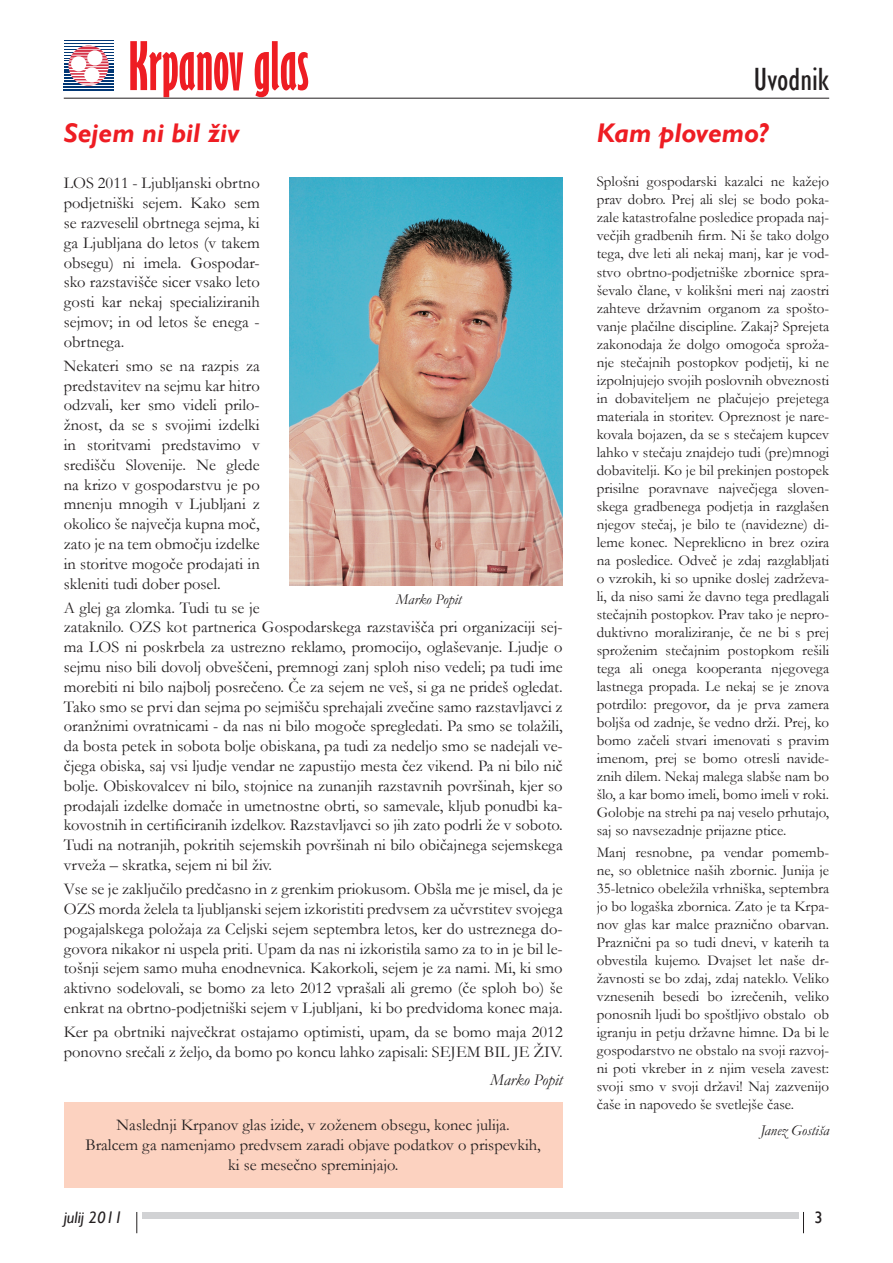
<style>
.page{position:relative;width:893px;height:1263px;background:#fff}
.page>*{position:absolute;margin:0;border:0;box-sizing:border-box;transform-origin:0 0}
.t1{font:700 expanded 61.5px "Gill Sans";color:#ee1d23}
.t2{font:condensed 33px "Gill Sans";color:#231f20}
.t3{font:italic 700 27px "Gill Sans";color:#ee1d23}
.t4{font:16.5px/19.8px "Garamond";color:#231f20;text-align:justify}
.t5{font:italic 16.5px "Garamond";color:#231f20}
.t6{font:italic 16.5px "Gill Sans";color:#231f20}
.t7{font:16.5px "Gill Sans";color:#231f20}
.t8{font:15px/18px "Garamond";color:#231f20;text-align:justify}
.t9{font:italic 15px "Garamond";color:#231f20}
</style>
<div class="page">
<img style="left:290px;top:178px;width:273px;height:407px">
<hr style="left:64px;top:98px;width:765px;height:1px;background:#231f20">
<div style="left:142px;top:1212px;width:657px;height:6px;background:#d1d2d4"></div>
<svg style="left:803px;top:1212px;width:1px;height:21px"></svg>
<svg style="left:137px;top:1212px;width:1px;height:21px"></svg>
<hr style="left:64px;top:43px;width:49px;height:1px;background:#013775">
<hr style="left:64px;top:46px;width:49px;height:1px;background:#013775">
<hr style="left:64px;top:49px;width:49px;height:1px;background:#013775">
<hr style="left:64px;top:52px;width:49px;height:1px;background:#013775">
<hr style="left:64px;top:55px;width:49px;height:1px;background:#013775">
<hr style="left:64px;top:58px;width:49px;height:1px;background:#013775">
<hr style="left:64px;top:60px;width:49px;height:1px;background:#013775">
<hr style="left:64px;top:63px;width:49px;height:1px;background:#013775">
<hr style="left:64px;top:66px;width:49px;height:1px;background:#013775">
<hr style="left:64px;top:69px;width:49px;height:1px;background:#013775">
<hr style="left:64px;top:72px;width:49px;height:1px;background:#013775">
<hr style="left:64px;top:75px;width:49px;height:1px;background:#013775">
<hr style="left:64px;top:78px;width:49px;height:1px;background:#013775">
<hr style="left:64px;top:80px;width:49px;height:2px;background:#013775">
<hr style="left:64px;top:83px;width:50px;height:2px;background:#013775">
<hr style="left:64px;top:86px;width:50px;height:2px;background:#013775">
<hr style="left:64px;top:41px;width:49px;height:1px;background:#013775">
<hr style="left:64px;top:89px;width:50px;height:2px;background:#013775">
<svg style="left:69px;top:46px;width:40px;height:39px"></svg>
<div style="left:64px;top:1102px;width:499px;height:85px;background:#fcd2c0"></div>
<h1 class="t1" style="left:129px;top:29px;width:182px">Krpanov glas</h1>
<h3 class="t3" style="left:64px;top:117px;width:177px">Sejem ni bil živ</h3>
<p class="t4" style="left:64px;top:173px;width:197px">LOS 2011 - Ljubljanski obrtno podjetniški sejem. Kako sem se razveselil obrtnega sejma, ki ga Ljubljana do letos (v takem obsegu) ni imela. Gospodar&shy;sko razstavišče sicer vsako leto gosti kar nekaj specializiranih sejmov; in od letos še enega - obrtnega.</p>
<p class="t4" style="left:64px;top:355px;width:197px">Nekateri smo se na razpis za predstavitev na sejmu kar hitro odzvali, ker smo videli prilo&shy;žnost, da se s svojimi izdelki in storitvami predstavimo v središču Slovenije. Ne glede na krizo v gospodarstvu je po mnenju mnogih v Ljubljani z okolico še največja kupna moč, zato je na tem območju izdelke in storitve mogoče prodajati in skleniti tudi dober posel.</p>
<p class="t4" style="left:64px;top:597px;width:500px;text-align:left">A glej ga zlomka. Tudi tu se je<br>zataknilo. OZS kot partnerica Gospodarskega razstavišča pri organizaciji sej&shy;ma LOS ni poskrbela za ustrezno reklamo, promocijo, oglaševanje. Ljudje o sejmu niso bili dovolj obveščeni, premnogi zanj sploh niso vedeli; pa tudi ime morebiti ni bilo najbolj posrečeno. Če za sejem ne veš, si ga ne prideš ogledat.<br>Tako smo se prvi dan sejma po sejmišču sprehajali zvečine samo razstavljavci z oranžnimi ovratnicami - da nas ni bilo mogoče spregledati. Pa smo se tolažili, da bosta petek in sobota bolje obiskana, pa tudi za nedeljo smo se nadejali ve&shy;čjega obiska, saj vsi ljudje vendar ne zapustijo mesta čez vikend. Pa ni bilo nič bolje. Obiskovalcev ni bilo, stojnice na zunanjih razstavnih površinah, kjer so prodajali izdelke domače in umetnostne obrti, so samevale, kljub ponudbi ka&shy;kovostnih in certificiranih izdelkov. Razstavljavci so jih zato podrli že v soboto.<br>Tudi na notranjih, pokritih sejemskih površinah ni bilo običajnega sejemskega vrveža – skratka, sejem ni bil živ.</p>
<p class="t4" style="left:64px;top:879px;width:500px">Vse se je zaključilo predčasno in z grenkim priokusom. Obšla me je misel, da je OZS morda želela ta ljubljanski sejem izkoristiti predvsem za učvrstitev svojega pogajalskega položaja za Celjski sejem septembra letos, ker do ustreznega do&shy;govora nikakor ni uspela priti. Upam da nas ni izkoristila samo za to in je bil le&shy;tošnji sejem samo muha enodnevnica. Kakorkoli, sejem je za nami. Mi, ki smo aktivno sodelovali, se bomo za leto 2012 vprašali ali gremo (če sploh bo) še enkrat na obrtno-podjetniški sejem v Ljubljani, ki bo predvidoma konec maja.</p>
<p class="t4" style="left:64px;top:1021px;width:500px">Ker pa obrtniki največkrat ostajamo optimisti, upam, da se bomo maja 2012 ponovno srečali z željo, da bomo po koncu lahko zapisali: SEJEM BIL JE ŽIV.</p>
<p class="t5" style="left:490px;top:1069px;width:74px">Marko Popit</p>
<p class="t9" style="left:396px;top:589px;width:67px">Marko Popit</p>
<h2 class="t2" style="left:754px;top:59px;width:77px">Uvodnik</h2>
<h3 class="t3" style="left:597px;top:117px;width:173px">Kam plovemo?</h3>
<p class="t8" style="left:597px;top:172px;width:234px">Splošni gospodarski kazalci ne kažejo prav dobro. Prej ali slej se bodo poka&shy;zale katastrofalne posledice propada naj&shy;večjih gradbenih firm. Ni še tako dolgo tega, dve leti ali nekaj manj, kar je vod&shy;stvo obrtno-podjetniške zbornice spra&shy;ševalo člane, v kolikšni meri naj zaostri zahteve državnim organom za spošto&shy;vanje plačilne discipline. Zakaj? Sprejeta zakonodaja že dolgo omogoča sproža&shy;nje stečajnih postopkov podjetij, ki ne izpolnjujejo svojih poslovnih obveznosti in dobaviteljem ne plačujejo prejetega materiala in storitev. Opreznost je nare&shy;kovala bojazen, da se s stečajem kupcev lahko v stečaju znajdejo tudi (pre)mnogi dobavitelji. Ko je bil prekinjen postopek prisilne poravnave največjega sloven&shy;skega gradbenega podjetja in razglašen njegov stečaj, je bilo te (navidezne) di&shy;leme konec. Nepreklicno in brez ozira na posledice. Odveč je zdaj razglabljati o vzrokih, ki so upnike doslej zadrževa&shy;li, da niso sami že davno tega predlagali stečajnih postopkov. Prav tako je nepro&shy;duktivno moraliziranje, če ne bi s prej sproženim stečajnim postopkom rešili tega ali onega kooperanta njegovega lastnega propada. Le nekaj se je znova potrdilo: pregovor, da je prva zamera boljša od zadnje, še vedno drži. Prej, ko bomo začeli stvari imenovati s pravim imenom, prej se bomo otresli navide&shy;znih dilem. Nekaj malega slabše nam bo šlo, a kar bomo imeli, bomo imeli v roki.<br>Golobje na strehi pa naj veselo prhutajo, saj so navsezadnje prijazne ptice.</p>
<p class="t8" style="left:597px;top:843px;width:234px">Manj resnobne, pa vendar pomemb&shy;ne, so obletnice naših zbornic. Junija je 35-letnico obeležila vrhniška, septembra jo bo logaška zbornica. Zato je ta Krpa&shy;nov glas kar malce praznično obarvan.<br>Praznični pa so tudi dnevi, v katerih ta obvestila kujemo. Dvajset let naše dr&shy;žavnosti se bo zdaj, zdaj nateklo. Veliko vznesenih besedi bo izrečenih, veliko ponosnih ljudi bo spoštljivo obstalo ob igranju in petju državne himne. Da bi le gospodarstvo ne obstalo na svoji razvoj&shy;ni poti vkreber in z njim vesela zavest: svoji smo v svoji državi! Naj zazvenijo čaše in napovedo še svetlejše čase.</p>
<p class="t4" style="left:117px;top:1115px;width:395px">Naslednji Krpanov glas izide, v zoženem obsegu, konec julija.</p>
<p class="t9" style="left:760px;top:1120px;width:70px">Janez Gostiša</p>
<p class="t4" style="left:86px;top:1134px;width:457px;text-align:center">Bralcem ga namenjamo predvsem zaradi objave podatkov o prispevkih, ki se mesečno spreminjajo.</p>
<p class="t6" style="left:64px;top:1208px;width:61px">julij 2011</p>
<p class="t7" style="left:814px;top:1208px;width:10px">3</p>
</div>
